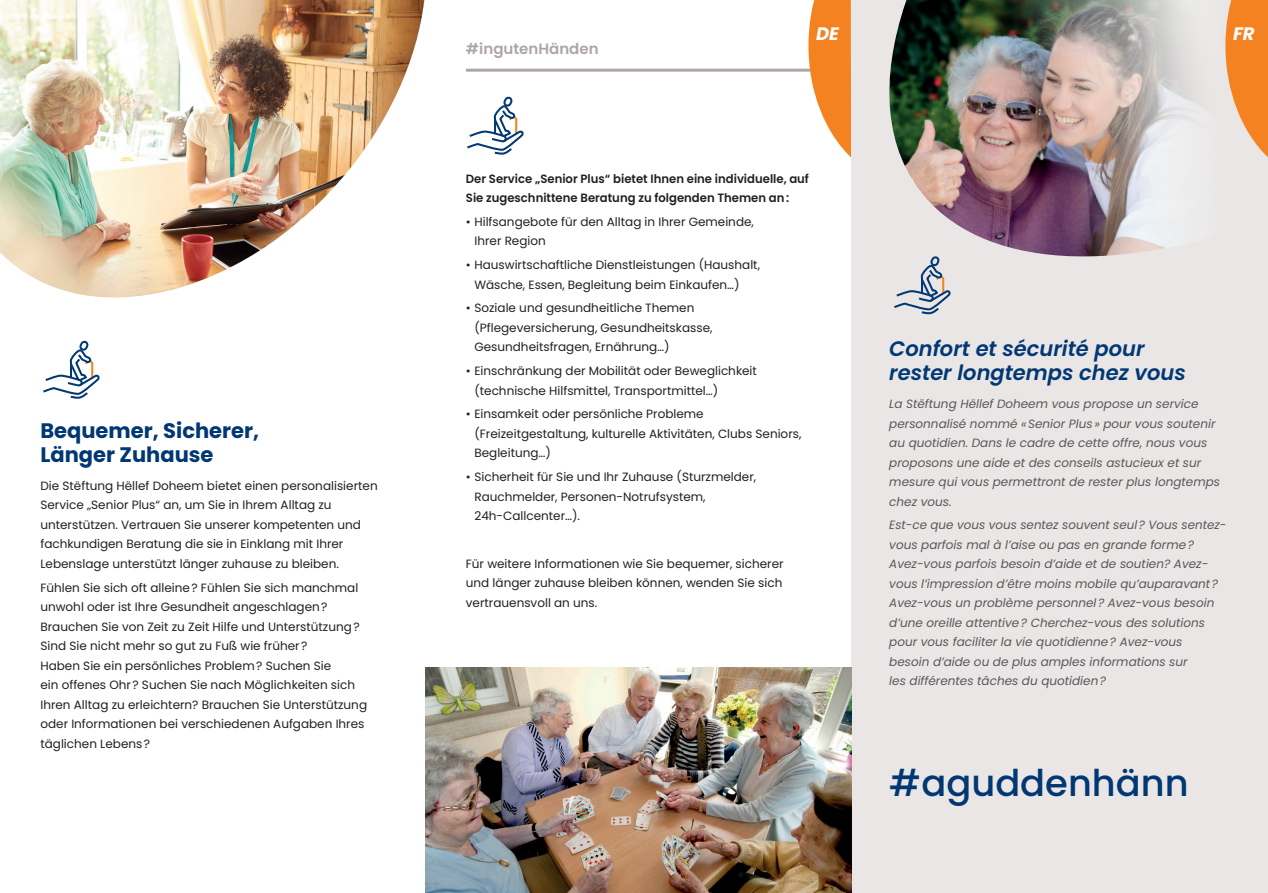
<style>
.page{position:relative;width:1268px;height:893px;background:#fff}
.page>*{position:absolute;margin:0;border:0;box-sizing:border-box;transform-origin:0 0}
.t1{font:500 36.9px "Poppins";color:#013874}
.t2{font:italic 600 21px/24px "Poppins";color:#013874}
.t3{font:700 21px/24px "Poppins";color:#013874}
.t4{font:italic 700 18px "Poppins";color:#fff}
.t5{font:600 15px "Poppins";color:#aea6a4}
.t6{font:12px/19.5px "Poppins";color:#231f20}
.t7{font:italic 12px/19.5px "Poppins";color:#57585a}
.t8{font:600 12px/19.5px "Poppins";color:#231f20}
</style>
<div class="page">
<div style="left:850px;top:0;width:417px;height:893px;background:#e9e6e5"></div>
<hr style="left:466px;top:69px;width:344px;height:3px;background:#aea6a4">
<img style="left:0;top:0;width:424px;height:298px">
<svg style="left:808px;top:0;width:42px;height:157px"></svg>
<img style="left:425px;top:668px;width:425px;height:225px">
<img style="left:889px;top:0;width:378px;height:257px">
<svg style="left:892px;top:256px;width:59px;height:58px"></svg>
<svg style="left:467px;top:97px;width:57px;height:58px"></svg>
<svg style="left:43px;top:341px;width:57px;height:58px"></svg>
<h2 class="t3" style="left:40px;top:419px;width:220px">Bequemer, Sicherer,<br>Länger Zuhause</h2>
<p class="t6" style="left:40px;top:476px;width:339px">Die Stëftung Hëllef Doheem bietet einen personalisierten Service „Senior Plus“ an, um Sie in Ihrem Alltag zu unterstützen. Vertrauen Sie unserer kompetenten und fachkundigen Beratung die sie in Einklang mit Ihrer Lebenslage unterstützt länger zuhause zu bleiben.</p>
<p class="t6" style="left:40px;top:578px;width:328px">Fühlen Sie sich oft alleine? Fühlen Sie sich manchmal unwohl oder ist Ihre Gesundheit angeschlagen?<br>Brauchen Sie von Zeit zu Zeit Hilfe und Unterstützung?<br>Sind Sie nicht mehr so gut zu Fuß wie früher?<br>Haben Sie ein persönliches Problem? Suchen Sie<br>ein offenes Ohr? Suchen Sie nach Möglichkeiten sich Ihren Alltag zu erleichtern? Brauchen Sie Unterstützung oder Informationen bei verschiedenen Aufgaben Ihres täglichen Lebens?</p>
<p class="t5" style="left:466px;top:40px;width:134px">#ingutenHänden</p>
<h3 class="t4" style="left:816px;top:23px;width:24px">DE</h3>
<h3 class="t4" style="left:1232px;top:23px;width:23px">FR</h3>
<p class="t8" style="left:466px;top:169px;width:344px">Der Service „Senior Plus“ bietet Ihnen eine individuelle, auf<br>Sie zugeschnittene Beratung zu folgenden Themen an:</p>
<p class="t6" style="left:474px;top:212px;width:281px;text-indent:-9px">• Hilfsangebote für den Alltag in Ihrer Gemeinde,<br>Ihrer Region</p>
<p class="t6" style="left:474px;top:255px;width:287px;text-indent:-9px">• Hauswirtschaftliche Dienstleistungen (Haushalt,<br>Wäsche, Essen, Begleitung beim Einkaufen…)</p>
<p class="t6" style="left:474px;top:299px;width:239px;text-indent:-9px">• Soziale und gesundheitliche Themen (Pflegeversicherung, Gesundheitskasse,<br>Gesundheitsfragen, Ernährung…)</p>
<p class="t6" style="left:474px;top:361px;width:284px;text-indent:-9px">• Einschränkung der Mobilität oder Beweglichkeit (technische Hilfsmittel, Transportmittel…)</p>
<p class="t6" style="left:474px;top:405px;width:328px;text-indent:-9px">• Einsamkeit oder persönliche Probleme (Freizeitgestaltung, kulturelle Aktivitäten, Clubs Seniors,<br>Begleitung…)</p>
<p class="t6" style="left:474px;top:467px;width:283px;text-indent:-9px">• Sicherheit für Sie und Ihr Zuhause (Sturzmelder,<br>Rauchmelder, Personen-Notrufsystem,<br>24h-Callcenter…).</p>
<p class="t6" style="left:466px;top:554px;width:319px;text-align:justify">Für weitere Informationen wie Sie bequemer, sicherer und länger zuhause bleiben können, wenden Sie sich vertrauensvoll an uns.</p>
<h2 class="t2" style="left:889px;top:337px;width:298px">Confort et sécurité pour rester longtemps chez vous</h2>
<p class="t7" style="left:889px;top:394px;width:332px">La Stëftung Hëllef Doheem vous propose un service personnalisé nommé «Senior Plus» pour vous soutenir au quotidien. Dans le cadre de cette offre, nous vous proposons une aide et des conseils astucieux et sur mesure qui vous permettront de rester plus longtemps chez vous.</p>
<p class="t7" style="left:889px;top:515px;width:338px">Est-ce que vous vous sentez souvent seul? Vous sentez&shy;vous parfois mal à l’aise ou pas en grande forme?<br>Avez-vous parfois besoin d’aide et de soutien? Avez&shy;vous l’impression d’être moins mobile qu’auparavant?<br>Avez-vous un problème personnel? Avez-vous besoin d’une oreille attentive? Cherchez-vous des solutions pour vous faciliter la vie quotidienne? Avez-vous<br>besoin d’aide ou de plus amples informations sur<br>les différentes tâches du quotidien?</p>
<h1 class="t1" style="left:889px;top:761px;width:301px">#aguddenhänn</h1>
</div>
